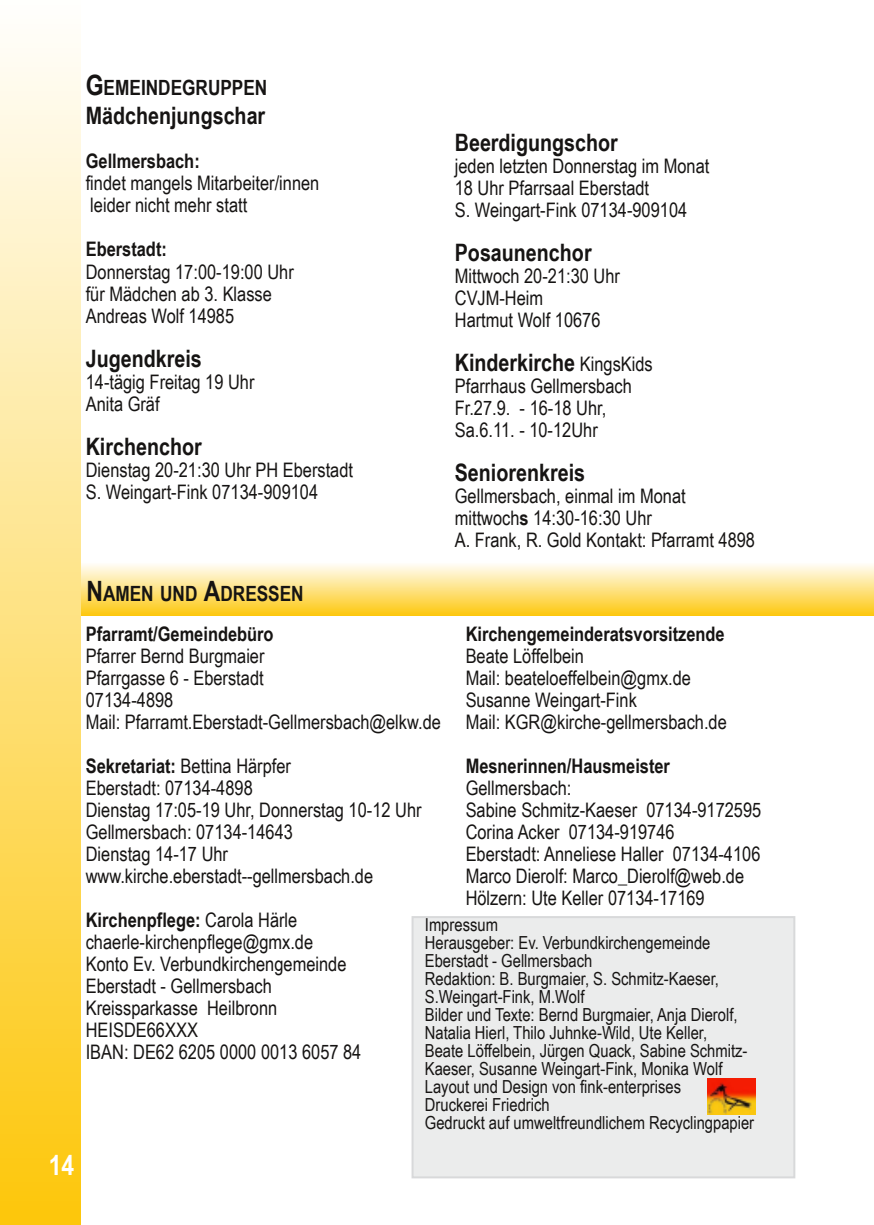
<style>
.page{position:relative;width:874px;height:1225px;background:#fff}
.page>*{position:absolute;margin:0;border:0;box-sizing:border-box;transform-origin:0 0}
.t1{font:700 28px "Arial Narrow";color:#fff}
.t2{font:700 24px "Arial Narrow";color:#161413}
.t3{font:700 21px "Arial Narrow";color:#161413}
.t4{font:20px/22px "Arial Narrow";color:#161413}
.t5{font:700 20px "Arial Narrow";color:#161413}
.t6{font:18px/18px "Arial Narrow";color:#161413}
.s1{font-size:28px}
.s2{font-weight:400;font-size:20px}
.s3{font-weight:700}
</style>
<div class="page">
<div style="left:0;top:562px;width:873px;height:54px;background:linear-gradient(to bottom,#fffefd,#fdc913)"></div>
<div style="left:412px;top:917px;width:382px;height:260px;background:#ebecec"></div>
<div style="left:411px;top:916px;width:384px;height:262px;border:2px solid #d8d9da"></div>
<img style="left:707px;top:1078px;width:47px;height:37px">
<div style="left:0;top:0;width:80px;height:1225px;background:linear-gradient(to bottom,#fffffe,#fdc60a)"></div>
<p class="t3" style="left:86px;top:75px;width:183px"><span class="s1">G</span>EMEINDEGRUPPEN</p>
<p class="t2" style="left:86px;top:102px;width:181px">Mädchenjungschar</p>
<p class="t5" style="left:86px;top:150px;width:115px">Gellmersbach:</p>
<p class="t4" style="left:86px;top:172px;width:235px">findet mangels Mitarbeiter/innen leider nicht mehr statt</p>
<p class="t5" style="left:86px;top:238px;width:83px">Eberstadt:</p>
<p class="t4" style="left:86px;top:260px;width:209px">Donnerstag 17:00-19:00 Uhr für Mädchen ab 3. Klasse<br>Andreas Wolf 14985</p>
<p class="t2" style="left:86px;top:344px;width:117px">Jugendkreis</p>
<p class="t4" style="left:86px;top:370px;width:170px">14-tägig Freitag 19 Uhr<br>Anita Gräf</p>
<p class="t2" style="left:86px;top:432px;width:117px">Kirchenchor</p>
<p class="t4" style="left:86px;top:458px;width:269px">Dienstag 20-21:30 Uhr PH Eberstadt<br>S. Weingart-Fink 07134-909104</p>
<p class="t2" style="left:454px;top:128px;width:164px">Beerdigungschor</p>
<p class="t4" style="left:454px;top:155px;width:256px">jeden letzten Donnerstag im Monat<br>18 Uhr Pfarrsaal Eberstadt<br>S. Weingart-Fink 07134-909104</p>
<p class="t2" style="left:454px;top:238px;width:138px">Posaunenchor</p>
<p class="t4" style="left:454px;top:265px;width:166px">Mittwoch 20-21:30 Uhr<br>CVJM-Heim<br>Hartmut Wolf 10676</p>
<p class="t2" style="left:454px;top:348px;width:199px">Kinderkirche <span class="s2">KingsKids</span></p>
<p class="t4" style="left:454px;top:375px;width:178px">Pfarrhaus Gellmersbach<br>Fr.27.9. - 16-18 Uhr,<br>Sa.6.11. - 10-12Uhr</p>
<p class="t2" style="left:454px;top:458px;width:132px">Seniorenkreis</p>
<p class="t4" style="left:454px;top:485px;width:301px">Gellmersbach, einmal im Monat mittwoch<span class="s3">s</span> 14:30-16:30 Uhr<br>A. Frank, R. Gold Kontakt: Pfarramt 4898</p>
<h1 class="t1" style="left:49px;top:1148px;width:27px">14</h1>
<p class="t3" style="left:86px;top:581px;width:219px"><span class="s1">N</span>AMEN UND <span class="s1">A</span>DRESSEN</p>
<p class="t5" style="left:86px;top:622px;width:189px">Pfarramt/Gemeindebüro</p>
<p class="t4" style="left:86px;top:644px;width:356px">Pfarrer Bernd Burgmaier<br>Pfarrgasse 6 - Eberstadt<br>07134-4898<br>Mail: Pfarramt.Eberstadt-Gellmersbach@elkw.de</p>
<p class="t4" style="left:86px;top:754px;width:337px"><span class="s3">Sekretariat:</span> Bettina Härpfer<br>Eberstadt: 07134-4898<br>Dienstag 17:05-19 Uhr, Donnerstag 10-12 Uhr<br>Gellmersbach: 07134-14643<br>Dienstag 14-17 Uhr www.kirche.eberstadt--gellmersbach.de</p>
<p class="t4" style="left:86px;top:908px;width:277px"><span class="s3">Kirchenpflege:</span> Carola Härle chaerle-kirchenpflege@gmx.de<br>Konto Ev. Verbundkirchengemeinde<br>Eberstadt - Gellmersbach<br>Kreissparkasse Heilbronn<br>HEISDE66XXX<br>IBAN: DE62 6205 0000 0013 6057 84</p>
<p class="t5" style="left:465px;top:622px;width:260px">Kirchengemeinderatsvorsitzende</p>
<p class="t4" style="left:465px;top:644px;width:262px">Beate Löffelbein<br>Mail: beateloeffelbein@gmx.de<br>Susanne Weingart-Fink<br>Mail: KGR@kirche-gellmersbach.de</p>
<p class="t5" style="left:465px;top:754px;width:206px">Mesnerinnen/Hausmeister</p>
<p class="t4" style="left:465px;top:776px;width:297px">Gellmersbach:<br>Sabine Schmitz-Kaeser 07134-9172595<br>Corina Acker 07134-919746<br>Eberstadt: Anneliese Haller 07134-4106<br>Marco Dierolf: Marco_Dierolf@web.de<br>Hölzern: Ute Keller 07134-17169</p>
<p class="t6" style="left:424px;top:915px;width:330px">Impressum<br>Herausgeber: Ev. Verbundkirchengemeinde Eberstadt - Gellmersbach<br>Redaktion: B. Burgmaier, S. Schmitz-Kaeser, S.Weingart-Fink, M.Wolf<br>Bilder und Texte: Bernd Burgmaier, Anja Dierolf, Natalia Hierl, Thilo Juhnke-Wild, Ute Keller,<br>Beate Löffelbein, Jürgen Quack, Sabine Schmitz-Kaeser, Susanne Weingart-Fink, Monika Wolf Layout und Design von fink-enterprises<br>Druckerei Friedrich<br>Gedruckt auf umweltfreundlichem Recyclingpapier</p>
</div>
